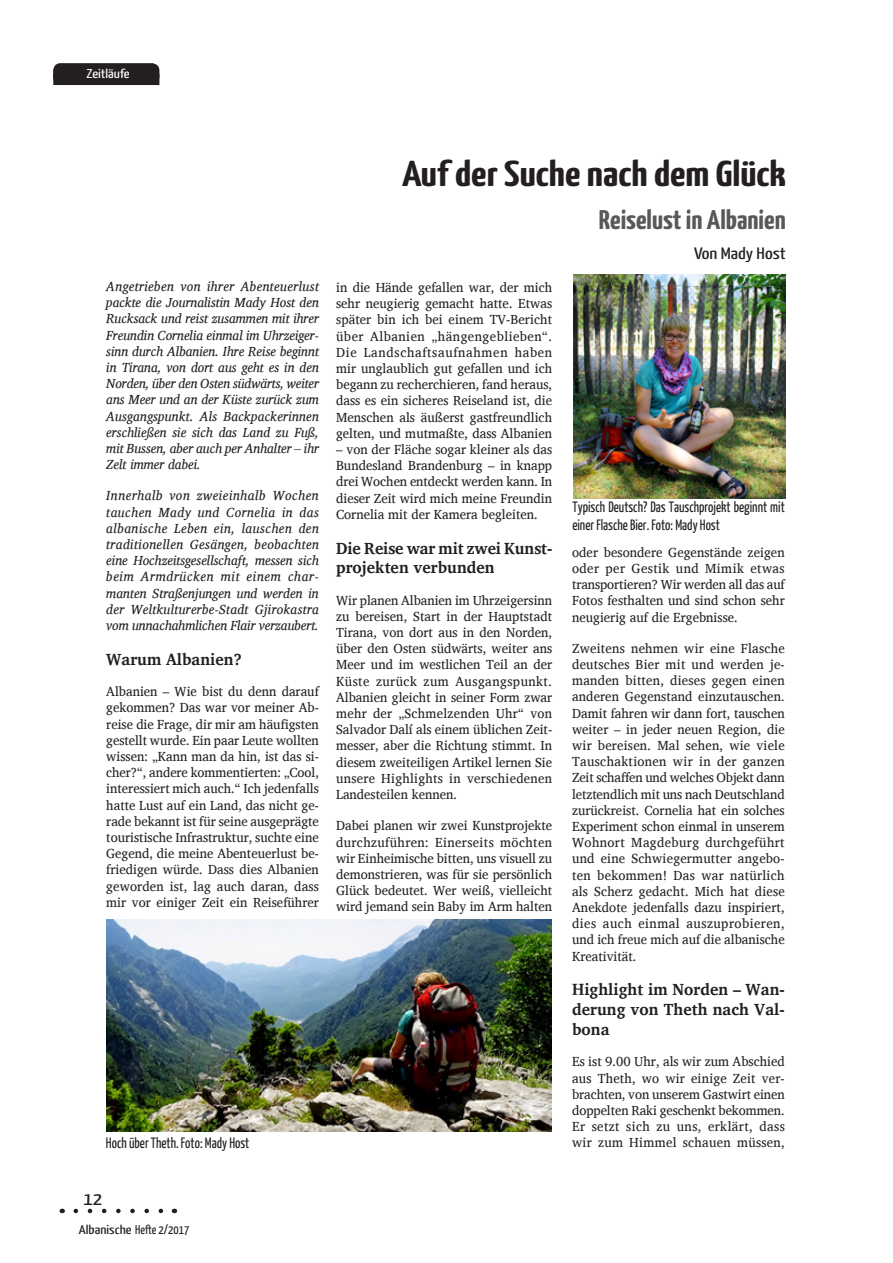
<style>
.page{position:relative;width:893px;height:1263px;background:#fff}
.page>*{position:absolute;margin:0;border:0;box-sizing:border-box;transform-origin:0 0}
.t1{font:700 36px "Yanone Kaffeesatz";color:#231f20;scale:1.25 1}
.t2{font:700 27px "Yanone Kaffeesatz";color:#57585a;scale:1.14 1}
.t3{font:18px "Yanone Kaffeesatz";color:#231f20;scale:1.25 1}
.t4{font:700 16.5px/19.8px "Charis SIL";color:#231f20;scale:.96 1}
.t5{font:16.5px "Yanone Kaffeesatz";color:#231f20;scale:1.25 1}
.t6{font:15px/18px "Yanone Kaffeesatz";color:#231f20;scale:.94 1}
.t7{font:13.5px/16.2px "Charis SIL";color:#231f20;text-align:justify;scale:.96 1}
.t8{font:italic 13.5px/16.2px "Charis SIL";color:#231f20;text-align:justify;scale:.96 1}
.t9{font:13.5px "Charis SIL";letter-spacing:.02em;color:#231f20;scale:.96 1}
.t10{font:12.75px "Yanone Kaffeesatz";color:#231f20;scale:1.25 1}
.t11{font:12.75px "Yanone Kaffeesatz";color:#fff;scale:1.25 1}
</style>
<div class="page">
<div style="left:54px;top:64px;width:105px;height:20px;background:#231f20;border-radius:7px"></div>
<div style="left:53px;top:63px;width:106px;height:21px;border:2px solid #231f20;border-radius:7px"></div>
<div style="left:54px;top:75px;width:105px;height:9px;background:#231f20"></div>
<div style="left:53px;top:74px;width:106px;height:11px;border:2px solid #231f20"></div>
<img style="left:106px;top:920px;width:446px;height:211px">
<img style="left:573px;top:275px;width:213px;height:224px">
<svg style="left:76px;top:1209px;width:88px;height:4px"></svg>
<p class="t11" style="left:87px;top:66px;width:36px">Zeitläufe</p>
<p class="t8" style="left:106px;top:278px;width:223px">Angetrieben von ihrer Abenteuerlust packte die Journalistin Mady Host den Rucksack und reist zusammen mit ihrer Freundin Cornelia einmal im Uhrzeiger&shy;sinn durch Albanien. Ihre Reise beginnt in Tirana, von dort aus geht es in den Norden, über den Osten südwärts, weiter ans Meer und an der Küste zurück zum Ausgangspunkt. Als Backpackerinnen erschließen sie sich das Land zu Fuß, mit Bussen, aber auch per Anhalter – ihr Zelt immer dabei.</p>
<p class="t8" style="left:106px;top:488px;width:223px">Innerhalb von zweieinhalb Wochen tauchen Mady und Cornelia in das albanische Leben ein, lauschen den traditionellen Gesängen, beobachten eine Hochzeitsgesellschaft, messen sich beim Armdrücken mit einem char&shy;manten Straßenjungen und werden in der Weltkulturerbe-Stadt Gjirokastra vom unnachahmlichen Flair verzaubert.</p>
<p class="t4" style="left:106px;top:649px;width:143px">Warum Albanien?</p>
<p class="t7" style="left:106px;top:683px;width:223px">Albanien – Wie bist du denn darauf gekommen? Das war vor meiner Ab&shy;reise die Frage, dir mir am häufigsten gestellt wurde. Ein paar Leute wollten wissen: „Kann man da hin, ist das si&shy;cher?“, andere kommentierten: „Cool, interessiert mich auch.“ Ich jedenfalls hatte Lust auf ein Land, das nicht ge&shy;rade bekannt ist für seine ausgeprägte touristische Infrastruktur, suchte eine Gegend, die meine Abenteuerlust be&shy;friedigen würde. Dass dies Albanien geworden ist, lag auch daran, dass mir vor einiger Zeit ein Reiseführer</p>
<h1 class="t1" style="left:402px;top:151px;width:308px">Auf der Suche nach dem Glück</h1>
<h2 class="t2" style="left:599px;top:203px;width:165px">Reiselust in Albanien</h2>
<p class="t5" style="left:694px;top:243px;width:75px">Von Mady Host</p>
<p class="t7" style="left:336px;top:279px;width:227px">in die Hände gefallen war, der mich sehr neugierig gemacht hatte. Etwas später bin ich bei einem TV-Bericht über Albanien „hängengeblieben“.<br>Die Landschaftsaufnahmen haben mir unglaublich gut gefallen und ich begann zu recherchieren, fand heraus, dass es ein sicheres Reiseland ist, die Menschen als äußerst gastfreundlich gelten, und mutmaßte, dass Albanien</p>
<p class="t7" style="left:336px;top:441px;width:227px">– von der Fläche sogar kleiner als das Bundesland Brandenburg – in knapp drei Wochen entdeckt werden kann. In dieser Zeit wird mich meine Freundin Cornelia mit der Kamera begleiten.</p>
<p class="t4" style="left:336px;top:538px;width:227px">Die Reise war mit zwei Kunst&shy;projekten verbunden</p>
<p class="t7" style="left:336px;top:592px;width:227px">Wir planen Albanien im Uhrzeigersinn zu bereisen, Start in der Hauptstadt Tirana, von dort aus in den Norden, über den Osten südwärts, weiter ans Meer und im westlichen Teil an der Küste zurück zum Ausgangspunkt.<br>Albanien gleicht in seiner Form zwar mehr der „Schmelzenden Uhr“ von Salvador Dalí als einem üblichen Zeit&shy;messer, aber die Richtung stimmt. In diesem zweiteiligen Artikel lernen Sie unsere Highlights in verschiedenen Landesteilen kennen.</p>
<p class="t7" style="left:336px;top:817px;width:227px">Dabei planen wir zwei Kunstprojekte durchzuführen: Einerseits möchten wir Einheimische bitten, uns visuell zu demonstrieren, was für sie persönlich Glück bedeutet. Wer weiß, vielleicht wird jemand sein Baby im Arm halten</p>
<p class="t6" style="left:572px;top:497px;width:227px">Typisch Deutsch? Das Tauschprojekt beginnt mit einer Flasche Bier. Foto: Mady Host</p>
<p class="t7" style="left:572px;top:544px;width:223px">oder besondere Gegenstände zeigen oder per Gestik und Mimik etwas transportieren? Wir werden all das auf Fotos festhalten und sind schon sehr neugierig auf die Ergebnisse.</p>
<p class="t7" style="left:572px;top:640px;width:223px">Zweitens nehmen wir eine Flasche deutsches Bier mit und werden je&shy;manden bitten, dieses gegen einen anderen Gegenstand einzutauschen.<br>Damit fahren wir dann fort, tauschen weiter – in jeder neuen Region, die wir bereisen. Mal sehen, wie viele Tauschaktionen wir in der ganzen Zeit schaffen und welches Objekt dann letztendlich mit uns nach Deutschland zurückreist. Cornelia hat ein solches Experiment schon einmal in unserem Wohnort Magdeburg durchgeführt und eine Schwiegermutter angebo&shy;ten bekommen! Das war natürlich als Scherz gedacht. Mich hat diese Anekdote jedenfalls dazu inspiriert, dies auch einmal auszuprobieren, und ich freue mich auf die albanische Kreativität.</p>
<p class="t4" style="left:572px;top:980px;width:223px;text-align:justify">Highlight im Norden – Wan&shy;derung von Theth nach Val&shy;bona</p>
<p class="t7" style="left:572px;top:1053px;width:223px">Es ist 9.00 Uhr, als wir zum Abschied aus Theth, wo wir einige Zeit ver&shy;brachten, von unserem Gastwirt einen doppelten Raki geschenkt bekommen.<br>Er setzt sich zu uns, erklärt, dass</p>
<p class="t6" style="left:106px;top:1133px;width:154px">Hoch über Theth. Foto: Mady Host</p>
<p class="t9" style="left:572px;top:1135px;width:223px">wir zum Himmel schauen müssen,</p>
<h3 class="t3" style="left:84px;top:1187px;width:17px">12</h3>
<p class="t10" style="left:79px;top:1221px;width:90px">Albanische Hefte 2/2017</p>
</div>
